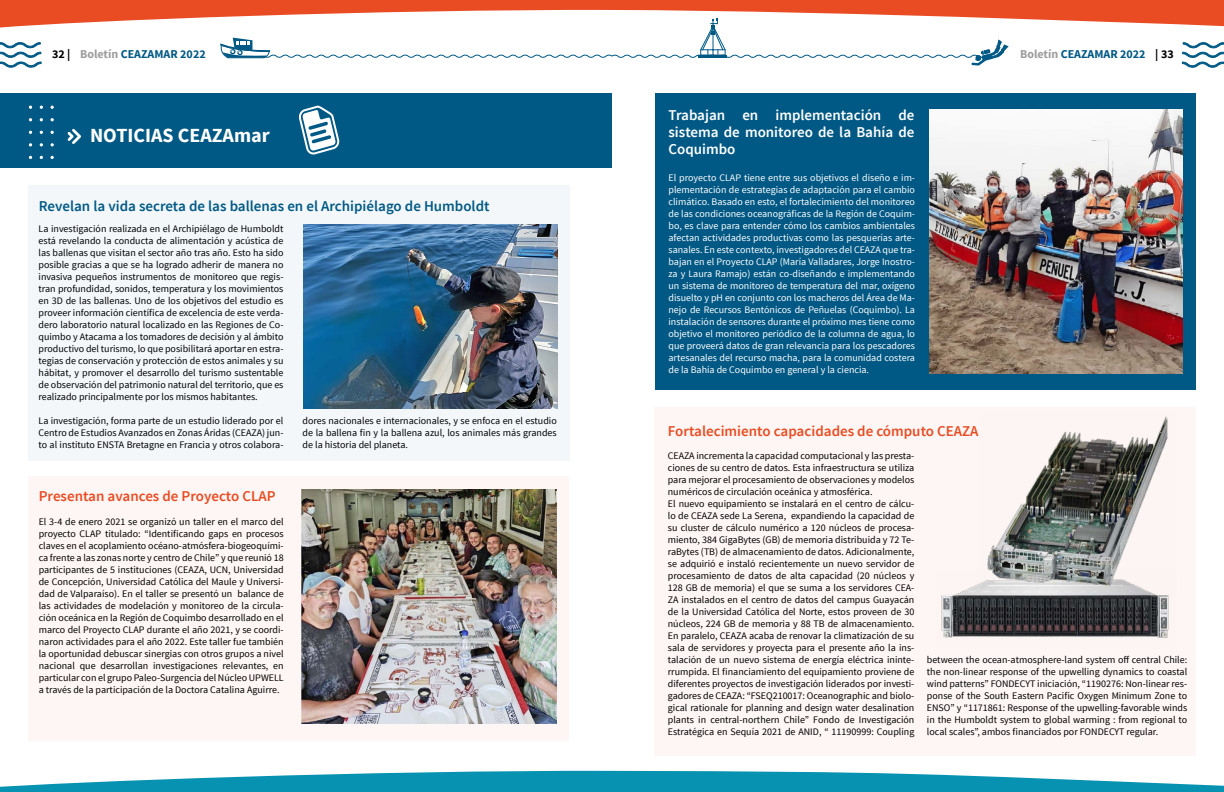
<style>
.page{position:relative;width:1224px;height:792px;background:#fff}
.page>*{position:absolute;margin:0;border:0;box-sizing:border-box;transform-origin:0 0}
.t1{font:700 20px "Source Sans Pro";color:#fff}
.t2{font:600 15px "Source Sans Pro";color:#e94c23}
.t3{font:600 15px/17px "Source Sans Pro";color:#fff;text-align:justify}
.t4{font:600 15px "Source Sans Pro";color:#005985}
.t5{font:700 12px "Source Sans Pro";color:#005985}
.t6{font:10px/12px "Source Sans Pro";color:#000;text-align:justify}
.t7{font:10px/12px "Source Sans Pro";color:#fff;text-align:justify}
.s1{color:#000}
.s2{color:#9d9d9c}
</style>
<div class="page">
<svg style="left:0;top:770px;width:1224px;height:22px"></svg>
<svg style="left:0;top:0;width:1224px;height:68px"></svg>
<div style="left:655px;top:94px;width:541px;height:296px;background:#005985"></div>
<div style="left:655px;top:407px;width:541px;height:348px;background:#fdf6f4"></div>
<img style="left:929px;top:109px;width:253px;height:264px">
<div style="left:29px;top:476px;width:540px;height:265px;background:#fdf6f4"></div>
<div style="left:28px;top:185px;width:541px;height:276px;background:#f3f7f9"></div>
<div style="left:0;top:94px;width:612px;height:74px;background:#005985"></div>
<svg style="left:68px;top:129px;width:13px;height:15px"></svg>
<svg style="left:298px;top:105px;width:42px;height:50px"></svg>
<img style="left:302px;top:490px;width:255px;height:234px">
<img style="left:303px;top:224px;width:254px;height:185px">
<img style="left:941px;top:584px;width:228px;height:54px">
<img style="left:978px;top:416px;width:191px;height:182px">
<p class="t5" style="left:52px;top:46px;width:155px"><span class="s1">32 |</span> <span class="s2">Boletín</span> CEAZAMAR 2022</p>
<p class="t5" style="left:1020px;top:46px;width:155px"><span class="s2">Boletín</span> CEAZAMAR 2022 <span class="s1">| 33</span></p>
<h1 class="t1" style="left:90px;top:123px;width:181px">NOTICIAS CEAZAmar</h1>
<h2 class="t4" style="left:39px;top:197px;width:452px">Revelan la vida secreta de las ballenas en el Archipiélago de Humboldt</h2>
<p class="t6" style="left:39px;top:223px;width:246px">La investigación realizada en el Archipiélago de Humboldt está revelando la conducta de alimentación y acústica de las ballenas que visitan el sector año tras año. Esto ha sido posible gracias a que se ha logrado adherir de manera no invasiva pequeños instrumentos de monitoreo que regis&shy;tran profundidad, sonidos, temperatura y los movimientos en 3D de las ballenas. Uno de los objetivos del estudio es proveer información científica de excelencia de este verda&shy;dero laboratorio natural localizado en las Regiones de Co&shy;quimbo y Atacama a los tomadores de decisión y al ámbito productivo del turismo, lo que posibilitará aportar en estra&shy;tegias de conservación y protección de estos animales y su hábitat, y promover el desarrollo del turismo sustentable de observación del patrimonio natural del territorio, que es realizado principalmente por los mismos habitantes.</p>
<p class="t6" style="left:39px;top:415px;width:246px">La investigación, forma parte de un estudio liderado por el Centro de Estudios Avanzados en Zonas Áridas (CEAZA) jun&shy;to al instituto ENSTA Bretagne en Francia y otros colabora-</p>
<h2 class="t2" style="left:39px;top:487px;width:238px">Presentan avances de Proyecto CLAP</h2>
<p class="t6" style="left:39px;top:516px;width:246px">El 3-4 de enero 2021 se organizó un taller en el marco del proyecto CLAP titulado: “Identificando gaps en procesos claves en el acoplamiento océano-atmósfera-biogeoquími&shy;ca frente a las zonas norte y centro de Chile” y que reunió 18 participantes de 5 instituciones (CEAZA, UCN, Universidad de Concepción, Universidad Católica del Maule y Universi&shy;dad de Valparaíso). En el taller se presentó un balance de las actividades de modelación y monitoreo de la circula&shy;ción oceánica en la Región de Coquimbo desarrollado en el marco del Proyecto CLAP durante el año 2021, y se coordi&shy;naron actividades para el año 2022. Este taller fue también la oportunidad debuscar sinergias con otros grupos a nivel nacional que desarrollan investigaciones relevantes, en particular con el grupo Paleo-Surgencia del Núcleo UPWELL a través de la participación de la Doctora Catalina Aguirre.</p>
<p class="t6" style="left:303px;top:415px;width:256px">dores nacionales e internacionales, y se enfoca en el estudio de la ballena fin y la ballena azul, los animales más grandes de la historia del planeta.</p>
<h2 class="t3" style="left:669px;top:107px;width:247px">Trabajan en implementación de sistema de monitoreo de la Bahía de Coquimbo</h2>
<p class="t7" style="left:669px;top:172px;width:248px">El proyecto CLAP tiene entre sus objetivos el diseño e im&shy;plementación de estrategias de adaptación para el cambio climático. Basado en esto, el fortalecimiento del monitoreo de las condiciones oceanográficas de la Región de Coquim&shy;bo, es clave para entender cómo los cambios ambientales afectan actividades productivas como las pesquerías arte&shy;sanales. En este contexto, investigadores del CEAZA que tra&shy;bajan en el Proyecto CLAP (María Valladares, Jorge Inostro&shy;za y Laura Ramajo) están co-diseñando e implementando un sistema de monitoreo de temperatura del mar, oxígeno disuelto y pH en conjunto con los macheros del Área de Ma&shy;nejo de Recursos Bentónicos de Peñuelas (Coquimbo). La instalación de sensores durante el próximo mes tiene como objetivo el monitoreo periódico de la columna de agua, lo que proveerá datos de gran relevancia para los pescadores artesanales del recurso macha, para la comunidad costera de la Bahía de Coquimbo en general y la ciencia.</p>
<h2 class="t2" style="left:668px;top:422px;width:312px">Fortalecimiento capacidades de cómputo CEAZA</h2>
<p class="t6" style="left:668px;top:450px;width:248px;text-align:left">CEAZA incrementa la capacidad computacional y las presta&shy;ciones de su centro de datos. Esta infraestructura se utiliza para mejorar el procesamiento de observaciones y modelos numéricos de circulación oceánica y atmosférica.<br>El nuevo equipamiento se instalará en el centro de cálcu&shy;lo de CEAZA sede La Serena, expandiendo la capacidad de su cluster de cálculo numérico a 120 núcleos de procesa&shy;miento, 384 GigaBytes (GB) de memoria distribuida y 72 Te&shy;raBytes (TB) de almacenamiento de datos. Adicionalmente, se adquirió e instaló recientemente un nuevo servidor de procesamiento de datos de alta capacidad (20 núcleos y 128 GB de memoria) el que se suma a los servidores CEA-ZA instalados en el centro de datos del campus Guayacán de la Universidad Católica del Norte, estos proveen de 30 núcleos, 224 GB de memoria y 88 TB de almacenamiento.<br>En paralelo, CEAZA acaba de renovar la climatización de su sala de servidores y proyecta para el presente año la ins&shy;talación de un nuevo sistema de energía eléctrica ininte&shy;rrumpida. El financiamiento del equipamiento proviene de diferentes proyectos de investigación liderados por investi&shy;gadores de CEAZA: “FSEQ210017: Oceanographic and biolo&shy;gical rationale for planning and design water desalination plants in central-northern Chile” Fondo de Investigación Estratégica en Sequía 2021 de ANID, “ 11190999: Coupling</p>
<p class="t6" style="left:927px;top:654px;width:262px">between the ocean-atmosphere-land system off central Chile: the non-linear response of the upwelling dynamics to coastal wind patterns” FONDECYT iniciación, “1190276: Non-linear res&shy;ponse of the South Eastern Pacific Oxygen Minimum Zone to ENSO” y “1171861: Response of the upwelling-favorable winds in the Humboldt system to global warming : from regional to local scales”, ambos financiados por FONDECYT regular.</p>
</div>
